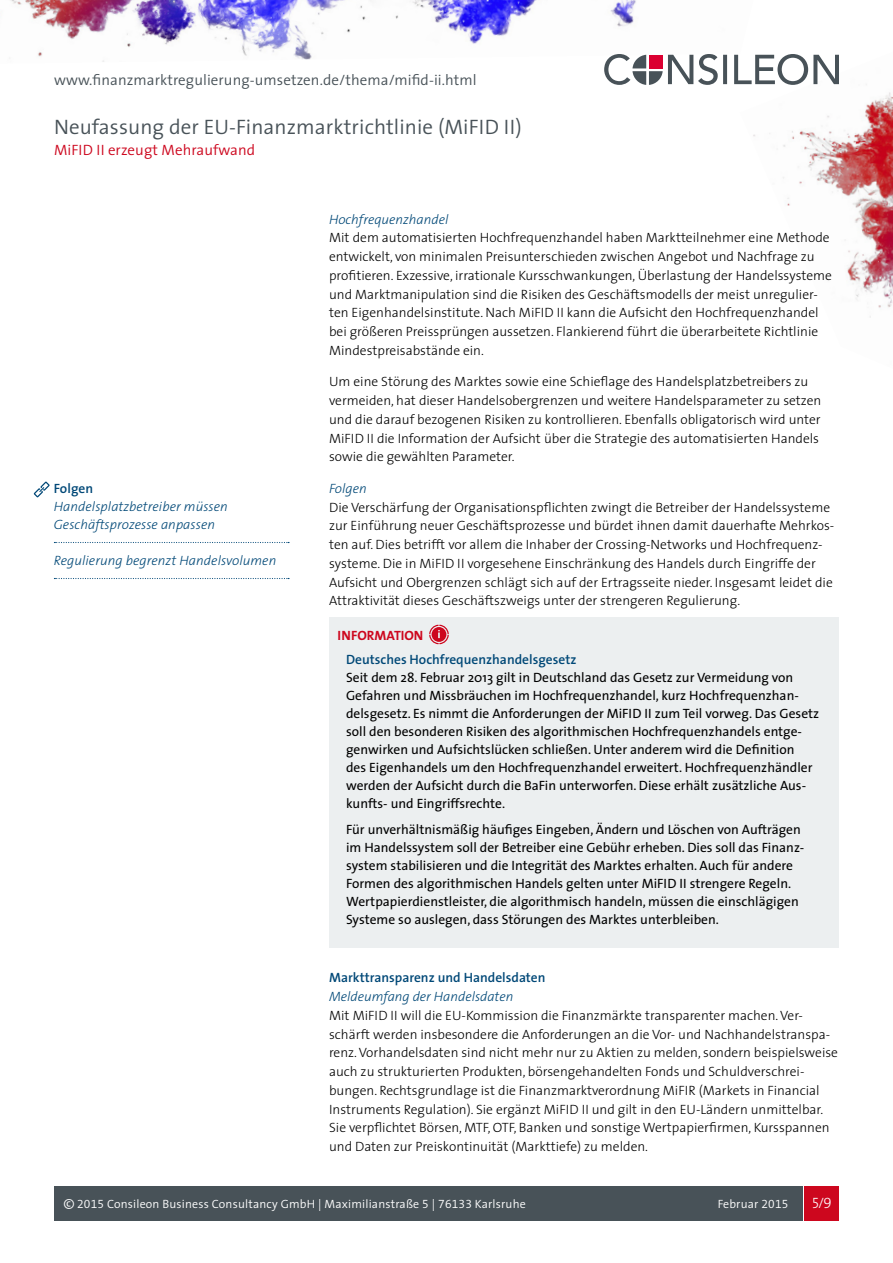
<style>
.page{position:relative;width:893px;height:1263px;background:#fff}
.page>*{position:absolute;margin:0;border:0;box-sizing:border-box;transform-origin:0 0}
.t1{font:300 21px "The Sans";letter-spacing:.005em;color:#485258}
.t2{font:300 15px "The Sans";letter-spacing:.005em;color:#485258}
.t3{font:300 15px "The Sans";letter-spacing:.005em;color:#cd071e}
.t4{font:15px "The Sans Light Expert";color:#fff}
.t5{font:300 13.5px/18.8px "The Sans";color:#000}
.t6{font:13.5px/18px "The Sans";color:#000}
.t7{font:italic 300 13.5px/18px "The Sans";letter-spacing:.005em;color:#004877}
.t8{font:600 13.5px "The Sans";color:#004877}
.t9{font:700 13.5px "The Sans";color:#cd071e}
.t10{font:300 12px "The Sans";letter-spacing:.015em;color:#fff}
.s1{font-size:15px}
.s2{font-family:"The Sans Semi Light Expert";font-weight:400}
.s3{font-family:"The Sans Light Caps"}
</style>
<div class="page">
<img style="left:753px;top:84px;width:140px;height:234px">
<img style="left:10px;top:0;width:626px;height:62px">
<svg style="left:604px;top:54px;width:235px;height:31px"></svg>
<div style="left:649px;top:55px;width:14px;height:13px;background:#db0031"></div>
<div style="left:54px;top:1186px;width:748px;height:34px;background:#485258"></div>
<div style="left:805px;top:1186px;width:34px;height:34px;background:#cd071e"></div>
<div style="left:329px;top:618px;width:510px;height:330px;background:#eceff0"></div>
<svg style="left:429px;top:625px;width:20px;height:19px"></svg>
<svg style="left:54px;top:542px;width:235px;height:1px"></svg>
<svg style="left:54px;top:578px;width:235px;height:1px"></svg>
<svg style="left:34px;top:481px;width:16px;height:16px"></svg>
<p class="t2" style="left:54px;top:67px;width:424px">www.finanzmarktregulierung-umsetzen.de/thema/mifid-ii.html</p>
<h1 class="t1" style="left:54px;top:110px;width:469px">Neufassung der EU-Finanzmarktrichtlinie (MiFID II)</h1>
<p class="t3" style="left:54px;top:138px;width:203px">MiFID II erzeugt Mehraufwand</p>
<p class="t8" style="left:54px;top:477px;width:41px">Folgen</p>
<p class="t7" style="left:54px;top:497px;width:176px">Handelsplatzbetreiber müssen<br>Geschäftsprozesse anpassen</p>
<p class="t7" style="left:54px;top:551px;width:224px">Regulierung begrenzt Handelsvolumen</p>
<p class="t7" style="left:329px;top:210px;width:121px">Hochfrequenzhandel</p>
<p class="t5" style="left:329px;top:228px;width:504px">Mit dem automatisierten Hochfrequenzhandel haben Marktteilnehmer eine Methode entwickelt, von minimalen Preisunterschieden zwischen Angebot und Nachfrage zu profitieren. Exzessive, irrationale Kursschwankungen, Überlastung der Handelssysteme und Marktmanipulation sind die Risiken des Geschäftsmodells der meist unregulier&shy;ten Eigenhandelsinstitute. Nach MiFID II kann die Aufsicht den Hochfrequenzhandel bei größeren Preissprüngen aussetzen. Flankierend führt die überarbeitete Richtlinie Mindestpreisabstände ein.</p>
<p class="t5" style="left:329px;top:372px;width:494px">Um eine Störung des Marktes sowie eine Schieflage des Handelsplatzbetreibers zu vermeiden, hat dieser Handelsobergrenzen und weitere Handelsparameter zu setzen und die darauf bezogenen Risiken zu kontrollieren. Ebenfalls obligatorisch wird unter MiFID II die Information der Aufsicht über die Strategie des automatisierten Handels sowie die gewählten Parameter.</p>
<p class="t7" style="left:329px;top:479px;width:39px">Folgen</p>
<p class="t5" style="left:329px;top:497px;width:507px">Die Verschärfung der Organisationspflichten zwingt die Betreiber der Handelssysteme zur Einführung neuer Geschäftsprozesse und bürdet ihnen damit dauerhafte Mehrkos&shy;ten auf. Dies betrifft vor allem die Inhaber der Crossing-Networks und Hochfrequenz&shy;systeme. Die in MiFID II vorgesehene Einschränkung des Handels durch Eingriffe der Aufsicht und Obergrenzen schlägt sich auf der Ertragsseite nieder. Insgesamt leidet die Attraktivität dieses Geschäftszweigs unter der strengeren Regulierung.</p>
<p class="t9" style="left:338px;top:624px;width:87px">INFORMATION</p>
<p class="t8" style="left:346px;top:648px;width:232px">Deutsches Hochfrequenzhandelsgesetz</p>
<p class="t6" style="left:346px;top:668px;width:475px">Seit dem 28. Februar 2013 gilt in Deutschland das Gesetz zur Vermeidung von Gefahren und Missbräuchen im Hochfrequenzhandel, kurz Hochfrequenzhan&shy;delsgesetz. Es nimmt die Anforderungen der MiFID II zum Teil vorweg. Das Gesetz soll den besonderen Risiken des algorithmischen Hochfrequenzhandels entge&shy;genwirken und Aufsichtslücken schließen. Unter anderem wird die Definition<br>des Eigenhandels um den Hochfrequenzhandel erweitert. Hochfrequenzhändler werden der Aufsicht durch die BaFin unterworfen. Diese erhält zusätzliche Aus&shy;kunfts- und Eingriffsrechte.</p>
<p class="t6" style="left:346px;top:820px;width:460px">Für unverhältnismäßig häufiges Eingeben, Ändern und Löschen von Aufträgen im Handelssystem soll der Betreiber eine Gebühr erheben. Dies soll das Finanz&shy;system stabilisieren und die Integrität des Marktes erhalten. Auch für andere Formen des algorithmischen Handels gelten unter MiFID II strengere Regeln.<br>Wertpapierdienstleister, die algorithmisch handeln, müssen die einschlägigen Systeme so auslegen, dass Störungen des Marktes unterbleiben.</p>
<p class="t8" style="left:329px;top:966px;width:218px">Markttransparenz und Handelsdaten</p>
<p class="t7" style="left:329px;top:987px;width:186px">Meldeumfang der Handelsdaten</p>
<p class="t5" style="left:329px;top:1005px;width:510px">Mit MiFID II will die EU-Kommission die Finanzmärkte transparenter machen. Ver&shy;schärft werden insbesondere die Anforderungen an die Vor- und Nachhandelstranspa&shy;renz. Vorhandelsdaten sind nicht mehr nur zu Aktien zu melden, sondern beispielsweise auch zu strukturierten Produkten, börsengehandelten Fonds und Schuldverschrei&shy;bungen. Rechtsgrundlage ist die Finanzmarktverordnung MiFIR (Markets in Financial Instruments Regulation). Sie ergänzt MiFID II und gilt in den EU-Ländern unmittelbar.<br>Sie verpflichtet Börsen, MTF, OTF, Banken und sonstige Wertpapierfirmen, Kursspannen und Daten zur Preiskontinuität (Markttiefe) zu melden.</p>
<p class="t10" style="left:64px;top:1194px;width:464px"><span class="s1">©</span> <span class="s2">2015</span> Consileon Business Consultancy GmbH | Maximilianstraße <span class="s2">5</span> | <span class="s2">76133</span> Karlsruhe</p>
<p class="t10" style="left:718px;top:1193px;width:72px">Februar <span class="s2">2015</span></p>
<p class="t4" style="left:812px;top:1191px;width:21px"><span class="s3">5</span>/9</p>
</div>
